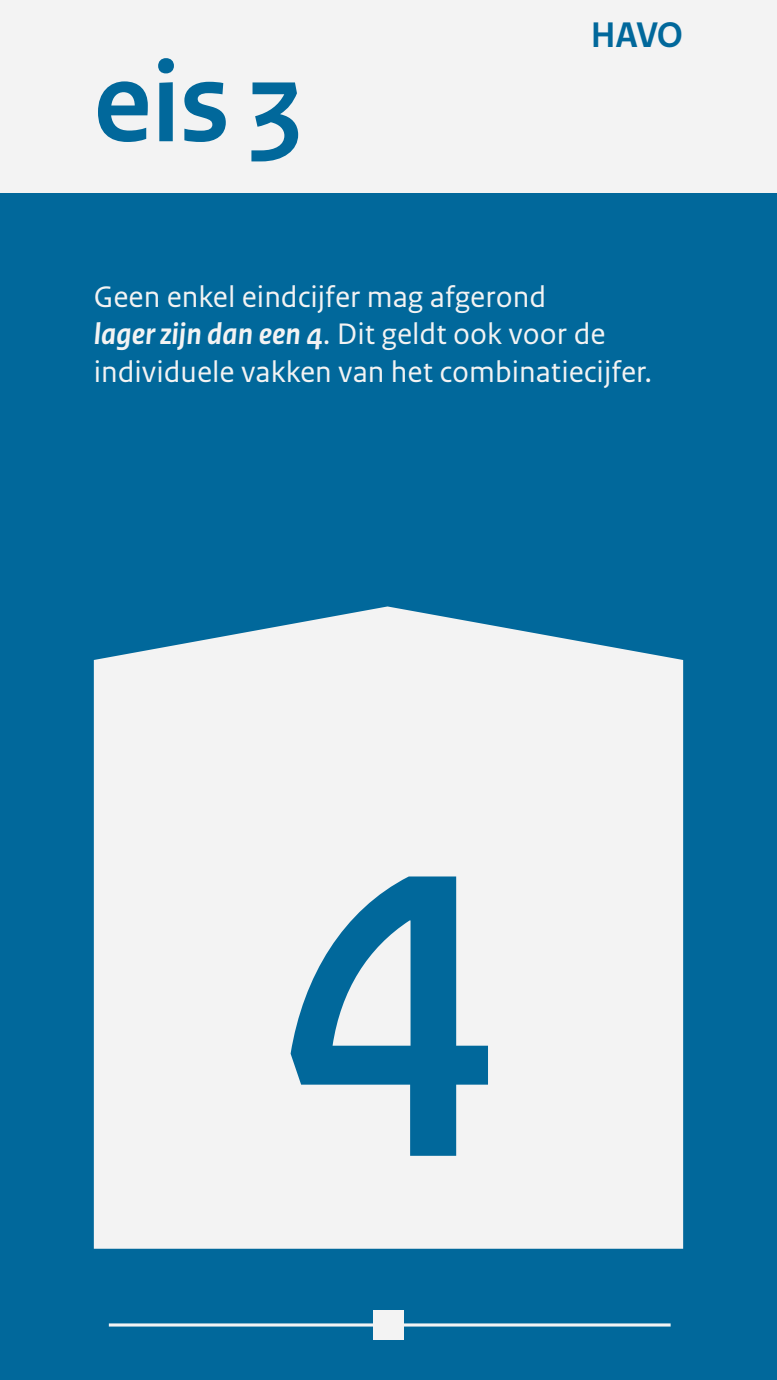
<style>
.page{position:relative;width:777px;height:1380px;background:#fff}
.page>*{position:absolute;margin:0;border:0;box-sizing:border-box;transform-origin:0 0}
.number_a_blue{font:700 418.81px "Rijksoverheid Sans Heading";color:#01689b}
.Kop_blue{font:700 118.75px "Rijksoverheid Sans Heading";color:#01689b}
.Kop_follow_grey{font:700 37.5px "Rijksoverheid Sans Heading";color:#01689b}
.Paragraph_basic_grey{font:31.25px/37.5px "Rijksoverheid Sans Text";color:#f3f3f3}
.s1{font-weight:700;font-style:italic}
</style>
<div class="page">
<div style="left:0;top:0;width:776px;height:193px;background:#f3f3f3"></div>
<div style="left:0;top:193px;width:776px;height:1187px;background:#01689b"></div>
<div style="left:94px;top:606px;width:588px;height:643px;background:#f3f3f3"></div>
<svg style="left:109px;top:1323px;width:561px;height:4px;background:#bdd4df"></svg>
<div style="left:373px;top:1310px;width:30px;height:30px;background:#f3f3f3"></div>
<p class="Kop_blue" style="left:94px;top:36px;width:209px">eis 3</p>
<p class="Kop_follow_grey" style="left:590px;top:14px;width:94px">HAVO</p>
<p class="Paragraph_basic_grey" style="left:94px;top:278px;width:559px">Geen enkel eindcijfer mag afgerond<br><span class="s1">lager zijn dan een 4</span>. Dit geldt ook voor de individuele vakken van het combinatiecijfer.</p>
<p class="number_a_blue" style="left:281px;top:713px;width:216px">4</p>
</div>
